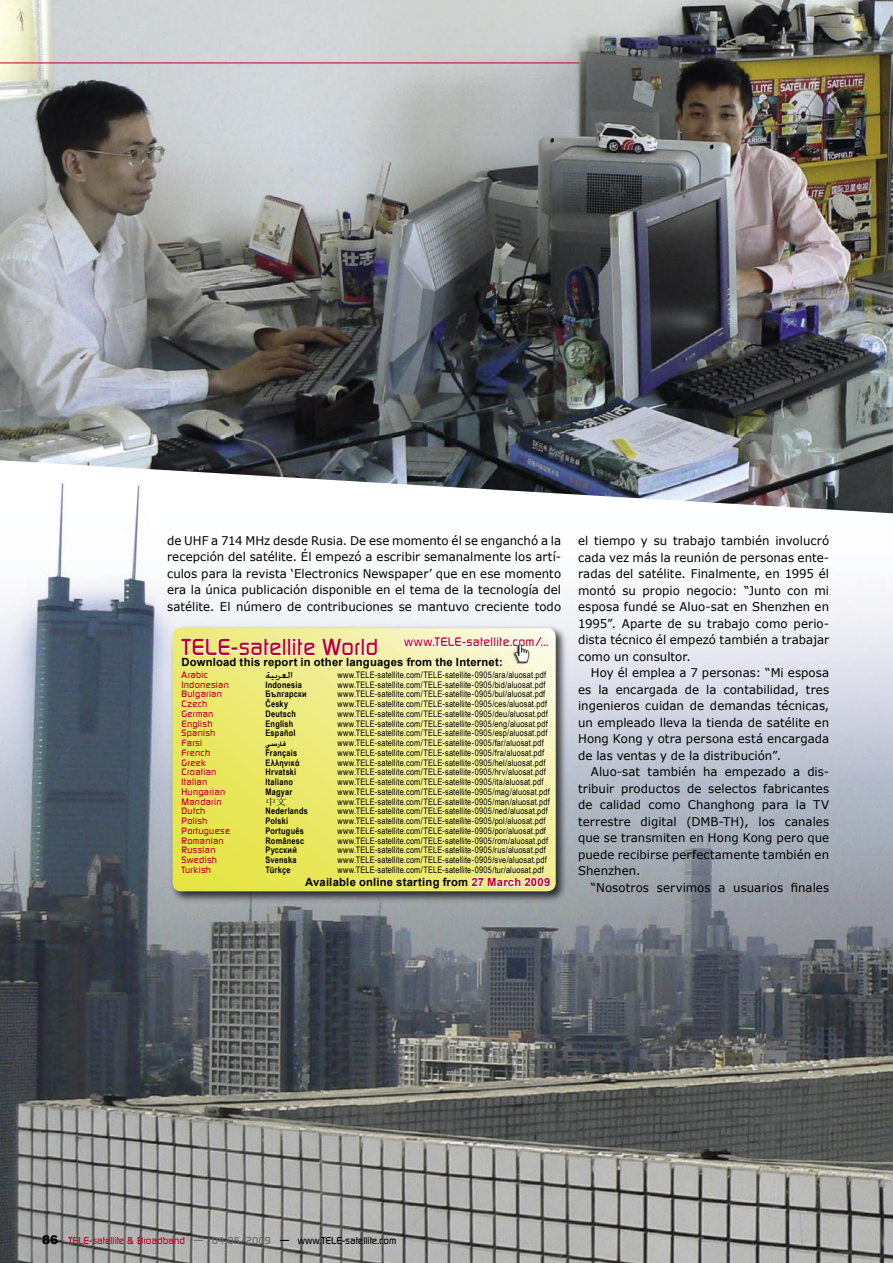
<style>
.page{position:relative;width:893px;height:1263px;background:#fff}
.page>*{position:absolute;margin:0;border:0;box-sizing:border-box;transform-origin:0 0}
.Text-ENG{font:12px/16.5px "Verdana";letter-spacing:.005em;color:#000;text-align:justify}
.t1{font:500 12px "Digital";letter-spacing:.03em;color:#be0027}
.t2{font:500 12px "Win Soft Pro";color:#000}
.t3{font:700 11.25px "Arial";letter-spacing:.02em;color:#000}
.t4{font:500 9.75px "Digital";color:#be0027}
.t5{font:9px "Arial Narrow";letter-spacing:.02em;color:#000}
.t6{font:500 9px "Digital";letter-spacing:.035em;color:#be0027}
.t7{font:700 9px "Arial Narrow";letter-spacing:.025em;color:#000}
.t8{font:700 9px "Win Soft Pro";color:#000}
.t9{font:9px "Sim Sun";color:#000;scale:1.2 1}
.s1{font-size:22.5px}
.s2{color:#be0027}
.s3{font-family:"Arial";font-weight:900;font-size:12px;color:#000}
.s4{color:#6f6f6f}
.s5{color:#000}
</style>
<div class="page">
<img style="left:0;top:513px;width:893px;height:750px">
<img style="left:0;top:0;width:893px;height:513px">
<hr style="left:0;top:63px;width:579px;height:1px;background:#be0027">
<div style="left:168px;top:624px;width:400px;height:280px;background:#000;opacity:.75"></div>
<svg style="left:173px;top:628px;width:383px;height:263px;background:#eeeb81"></svg>
<svg style="left:180px;top:637px;width:102px;height:20px"></svg>
<div style="left:283px;top:638px;width:3px;height:18px;border:2px solid #fff"></div>
<div style="left:287px;top:638px;width:4px;height:18px;border:2px solid #fff"></div>
<svg style="left:291px;top:635px;width:88px;height:24px"></svg>
<svg style="left:402px;top:628px;width:148px;height:31px"></svg>
<img style="left:512px;top:643px;width:21px;height:21px">
<svg style="left:470px;top:867px;width:82px;height:22px"></svg>
<p class="Text-ENG" style="left:167px;top:532px;width:396px">de UHF a 714 MHz desde Rusia. De ese momento él se enganchó a la recepción del satélite. Él empezó a escribir semanalmente los artí&shy;culos para la revista ‘Electronics Newspaper’ que en ese momento era la única publicación disponible en el tema de la tecnología del satélite. El número de contribuciones se mantuvo creciente todo</p>
<p class="t1" style="left:181px;top:635px;width:368px"><span class="s1">TELE-satellite World</span> www.TELE-satellite.com/...</p>
<p class="t6" style="left:181px;top:669px;width:28px">Arabic</p>
<p class="t2" style="left:265px;top:666px;width:29px">ا لعربية</p>
<p class="t5" style="left:337px;top:668px;width:210px">www.TELE-satellite.com/TELE-satellite-0905/ara/aluosat.pdf</p>
<p class="t6" style="left:181px;top:679px;width:49px">Indonesian</p>
<p class="t7" style="left:265px;top:677px;width:38px">Indonesia</p>
<p class="t5" style="left:337px;top:678px;width:209px">www.TELE-satellite.com/TELE-satellite-0905/bid/aluosat.pdf</p>
<p class="t6" style="left:181px;top:689px;width:42px">Bulgarian</p>
<p class="t7" style="left:265px;top:687px;width:43px">Български</p>
<p class="t5" style="left:337px;top:687px;width:209px">www.TELE-satellite.com/TELE-satellite-0905/bul/aluosat.pdf</p>
<p class="t6" style="left:181px;top:699px;width:27px">Czech</p>
<p class="t7" style="left:265px;top:697px;width:24px">Česky</p>
<p class="t5" style="left:337px;top:697px;width:211px">www.TELE-satellite.com/TELE-satellite-0905/ces/aluosat.pdf</p>
<p class="t6" style="left:181px;top:708px;width:33px">German</p>
<p class="t7" style="left:265px;top:707px;width:32px">Deutsch</p>
<p class="t5" style="left:337px;top:707px;width:212px">www.TELE-satellite.com/TELE-satellite-0905/deu/aluosat.pdf</p>
<p class="t6" style="left:181px;top:718px;width:33px">English</p>
<p class="t7" style="left:265px;top:716px;width:29px">English</p>
<p class="t5" style="left:337px;top:717px;width:212px">www.TELE-satellite.com/TELE-satellite-0905/eng/aluosat.pdf</p>
<p class="t6" style="left:181px;top:728px;width:36px">Spanish</p>
<p class="t7" style="left:265px;top:726px;width:32px">Español</p>
<p class="t5" style="left:337px;top:726px;width:211px">www.TELE-satellite.com/TELE-satellite-0905/esp/aluosat.pdf</p>
<p class="t6" style="left:181px;top:738px;width:22px">Farsi</p>
<p class="t8" style="left:265px;top:737px;width:22px">سي فار</p>
<p class="t5" style="left:337px;top:736px;width:208px">www.TELE-satellite.com/TELE-satellite-0905/far/aluosat.pdf</p>
<p class="t6" style="left:181px;top:747px;width:30px">French</p>
<p class="t7" style="left:265px;top:746px;width:33px">Français</p>
<p class="t5" style="left:337px;top:746px;width:208px">www.TELE-satellite.com/TELE-satellite-0905/fra/aluosat.pdf</p>
<p class="t6" style="left:181px;top:757px;width:26px">Greek</p>
<p class="t7" style="left:265px;top:755px;width:36px">Ελληνικά</p>
<p class="t5" style="left:337px;top:756px;width:209px">www.TELE-satellite.com/TELE-satellite-0905/hel/aluosat.pdf</p>
<p class="t6" style="left:181px;top:767px;width:36px">Croatian</p>
<p class="t7" style="left:265px;top:765px;width:32px">Hrvatski</p>
<p class="t5" style="left:337px;top:765px;width:210px">www.TELE-satellite.com/TELE-satellite-0905/hrv/aluosat.pdf</p>
<p class="t6" style="left:181px;top:777px;width:27px">Italian</p>
<p class="t7" style="left:265px;top:775px;width:29px">Italiano</p>
<p class="t5" style="left:337px;top:775px;width:207px">www.TELE-satellite.com/TELE-satellite-0905/ita/aluosat.pdf</p>
<p class="t6" style="left:181px;top:786px;width:45px">Hungarian</p>
<p class="t7" style="left:265px;top:785px;width:28px">Magyar</p>
<p class="t5" style="left:337px;top:785px;width:214px">www.TELE-satellite.com/TELE-satellite-0905/mag/aluosat.pdf</p>
<p class="t6" style="left:181px;top:796px;width:42px">Mandarin</p>
<p class="t9" style="left:265px;top:797px;width:19px">中文</p>
<p class="t5" style="left:337px;top:795px;width:214px">www.TELE-satellite.com/TELE-satellite-0905/man/aluosat.pdf</p>
<p class="t6" style="left:181px;top:806px;width:25px">Dutch</p>
<p class="t7" style="left:265px;top:804px;width:44px">Nederlands</p>
<p class="t5" style="left:337px;top:804px;width:212px">www.TELE-satellite.com/TELE-satellite-0905/ned/aluosat.pdf</p>
<p class="t6" style="left:181px;top:816px;width:27px">Polish</p>
<p class="t7" style="left:265px;top:814px;width:24px">Polski</p>
<p class="t5" style="left:337px;top:814px;width:209px">www.TELE-satellite.com/TELE-satellite-0905/pol/aluosat.pdf</p>
<p class="t6" style="left:181px;top:825px;width:50px">Portuguese</p>
<p class="t7" style="left:265px;top:824px;width:40px">Português</p>
<p class="t5" style="left:337px;top:824px;width:210px">www.TELE-satellite.com/TELE-satellite-0905/por/aluosat.pdf</p>
<p class="t6" style="left:181px;top:835px;width:44px">Romanian</p>
<p class="t7" style="left:265px;top:833px;width:40px">Românesc</p>
<p class="t5" style="left:337px;top:834px;width:212px">www.TELE-satellite.com/TELE-satellite-0905/rom/aluosat.pdf</p>
<p class="t6" style="left:181px;top:845px;width:36px">Russian</p>
<p class="t7" style="left:265px;top:843px;width:33px">Русский</p>
<p class="t5" style="left:337px;top:843px;width:210px">www.TELE-satellite.com/TELE-satellite-0905/rus/aluosat.pdf</p>
<p class="t6" style="left:181px;top:855px;width:37px">Swedish</p>
<p class="t7" style="left:265px;top:853px;width:33px">Svenska</p>
<p class="t5" style="left:337px;top:853px;width:211px">www.TELE-satellite.com/TELE-satellite-0905/sve/aluosat.pdf</p>
<p class="t6" style="left:181px;top:864px;width:31px">Turkish</p>
<p class="t7" style="left:265px;top:863px;width:26px">Türkçe</p>
<p class="t5" style="left:337px;top:863px;width:208px">www.TELE-satellite.com/TELE-satellite-0905/tur/aluosat.pdf</p>
<p class="t3" style="left:305px;top:875px;width:247px">Available online starting from <span class="s2">27 March 2009</span></p>
<p class="t3" style="left:181px;top:655px;width:323px">Download this report in other languages from the Internet:</p>
<p class="Text-ENG" style="left:578px;top:532px;width:253px">el tiempo y su trabajo también involucró cada vez más la reunión de personas ente&shy;radas del satélite. Finalmente, en 1995 él montó su propio negocio: “Junto con mi esposa fundé se Aluo-sat en Shenzhen en 1995”. Aparte de su trabajo como perio&shy;dista técnico él empezó también a trabajar como un consultor.</p>
<p class="Text-ENG" style="left:578px;top:664px;width:253px;text-indent:13px">Hoy él emplea a 7 personas: “Mi esposa es la encargada de la contabilidad, tres ingenieros cuidan de demandas técnicas, un empleado lleva la tienda de satélite en Hong Kong y otra persona está encargada de las ventas y de la distribución”.</p>
<p class="Text-ENG" style="left:578px;top:763px;width:253px;text-indent:13px">Aluo-sat también ha empezado a dis&shy;tribuir productos de selectos fabricantes de calidad como Changhong para la TV terrestre digital (DMB-TH), los canales que se transmiten en Hong Kong pero que puede recibirse perfectamente también en Shenzhen.</p>
<p class="Text-ENG" style="left:591px;top:879px;width:240px">“Nosotros servimos a usuarios finales</p>
<p class="t4" style="left:42px;top:1235px;width:356px"><span class="s3">86</span> TELE-satellite &amp; Broadband <span class="s4">— 04-05/2009</span> <span class="s5">— www.TELE-satellite.com</span></p>
</div>
